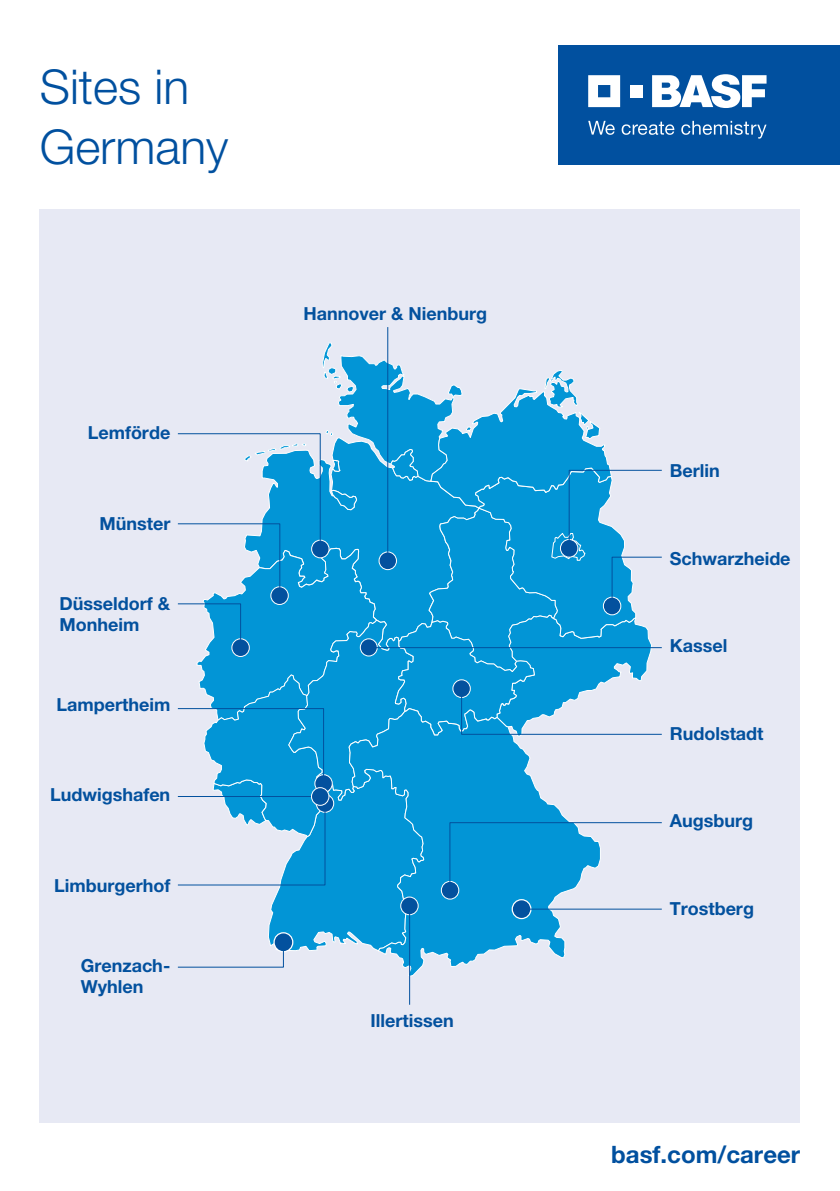
<style>
.page{position:relative;width:840px;height:1191px;background:#fff}
.page>*{position:absolute;margin:0;border:0;box-sizing:border-box;transform-origin:0 0}
.t1{font:300 48px/60px "Helvetica Neue LT Pro";color:#01509f}
.t2{font:700 24px "Helvetica Neue LT Pro";color:#01509f}
.t3{font:700 18px/21.6px "Helvetica Neue LT Pro";color:#03519e}
</style>
<div class="page">
<div style="left:40px;top:210px;width:759px;height:913px;background:#e7e9f4"></div>
<div style="left:558px;top:45px;width:281px;height:119px;background:#01509f"></div>
<svg style="left:588px;top:75px;width:31px;height:32px"></svg>
<div style="left:629px;top:85px;width:13px;height:12px;background:#fff"></div>
<svg style="left:652px;top:74px;width:114px;height:34px"></svg>
<svg style="left:588px;top:121px;width:26px;height:14px"></svg>
<svg style="left:621px;top:122px;width:53px;height:13px"></svg>
<svg style="left:681px;top:121px;width:85px;height:18px"></svg>
<hr style="left:387px;top:327px;width:1px;height:236px;background:#03519e">
<hr style="left:409px;top:908px;width:1px;height:96px;background:#03519e">
<svg style="left:177px;top:341px;width:485px;height:627px"></svg>
<div style="left:311px;top:787px;width:18px;height:18px;background:#03519e;border-radius:50%"></div>
<div style="left:311px;top:787px;width:18px;height:19px;border:1px solid #fff;border-radius:50%"></div>
<h1 class="t1" style="left:40px;top:56px;width:190px">Sites in<br>Germany</h1>
<p class="t3" style="left:88px;top:421px;width:84px">Lemförde</p>
<p class="t3" style="left:99px;top:512px;width:72px">Münster</p>
<p class="t3" style="left:59px;top:592px;width:112px">Düsseldorf &amp;<br>Monheim</p>
<p class="t3" style="left:57px;top:693px;width:115px">Lampertheim</p>
<p class="t3" style="left:50px;top:784px;width:121px">Ludwigshafen</p>
<p class="t3" style="left:54px;top:874px;width:118px">Limburgerhof</p>
<p class="t3" style="left:81px;top:954px;width:91px">Grenzach-<br>Wyhlen</p>
<p class="t3" style="left:303px;top:302px;width:185px">Hannover &amp; Nienburg</p>
<p class="t3" style="left:370px;top:1009px;width:85px">Illertissen</p>
<p class="t3" style="left:669px;top:459px;width:52px">Berlin</p>
<p class="t3" style="left:669px;top:547px;width:122px">Schwarzheide</p>
<p class="t3" style="left:669px;top:634px;width:59px">Kassel</p>
<p class="t3" style="left:669px;top:722px;width:95px">Rudolstadt</p>
<p class="t3" style="left:669px;top:809px;width:85px">Augsburg</p>
<p class="t3" style="left:669px;top:897px;width:86px">Trostberg</p>
<h2 class="t2" style="left:611px;top:1139px;width:190px">basf.com/career</h2>
</div>
